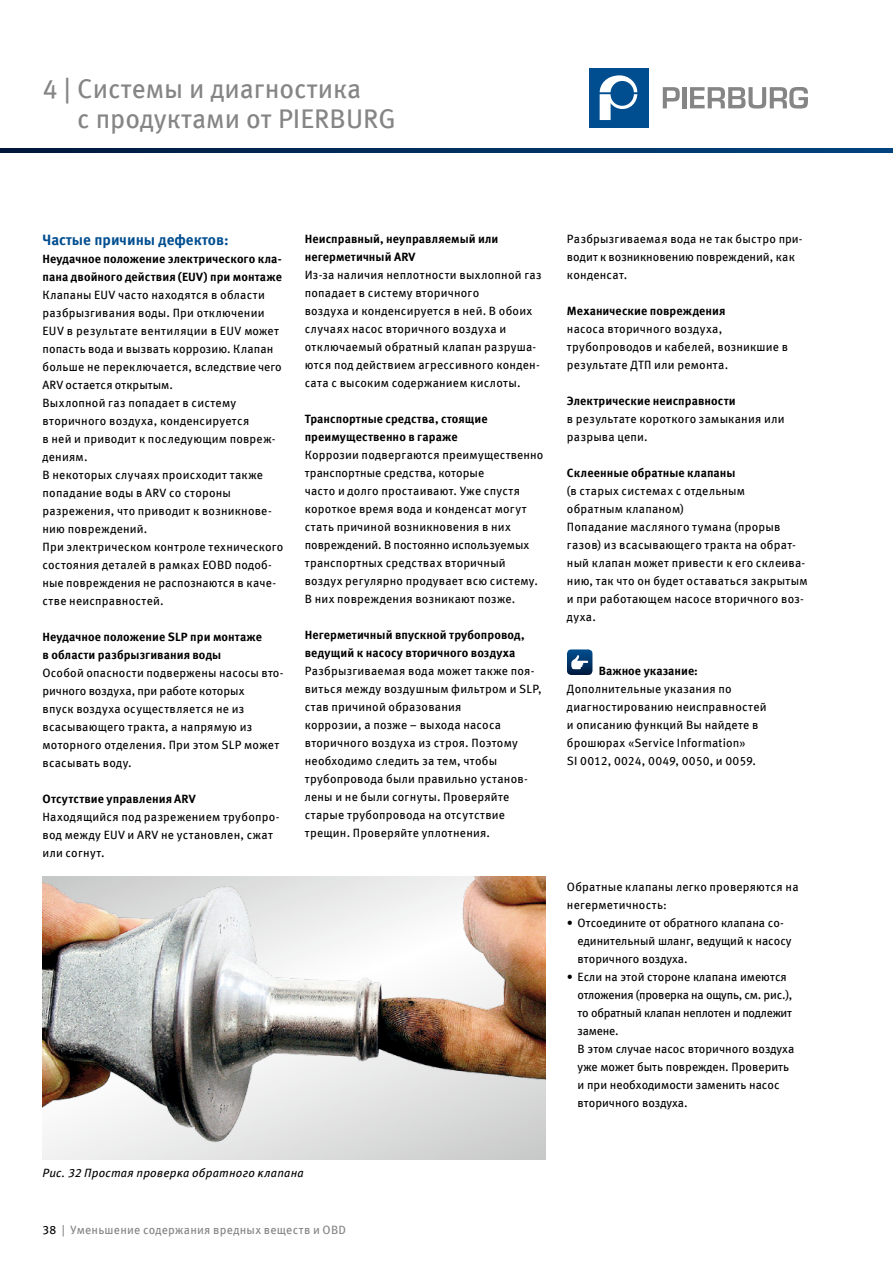
<style>
.page{position:relative;width:893px;height:1263px;background:#fff}
.page>*{position:absolute;margin:0;border:0;box-sizing:border-box;transform-origin:0 0}
.t1{font:27px/30px "Meta OFC";color:#868585}
.t2{font:700 15px "Meta OFC";color:#004e90}
.t3{font:12px/18px "Meta OFC";letter-spacing:.015em;color:#000}
.t4{font:700 12px/18px "Meta OFC";letter-spacing:.005em;color:#000}
.t5{font:12px "Meta OFC";letter-spacing:.02em;color:#868585}
.t6{font:italic 12px "Meta OFC";letter-spacing:.015em;color:#000}
.s1{color:#000}
</style>
<div class="page">
<img style="left:43px;top:876px;width:503px;height:284px">
<div style="left:589px;top:68px;width:59px;height:60px;background:#004e90"></div>
<svg style="left:600px;top:75px;width:37px;height:45px"></svg>
<svg style="left:663px;top:87px;width:17px;height:21px"></svg>
<div style="left:682px;top:87px;width:5px;height:21px;background:#868585"></div>
<svg style="left:690px;top:87px;width:118px;height:22px"></svg>
<svg style="left:0;top:149px;width:893px;height:3px"></svg>
<svg style="left:567px;top:649px;width:25px;height:26px"></svg>
<h1 class="t1" style="left:77px;top:73px;width:320px;text-indent:-35px">4 | Системы и диагностика<br>с продуктами от PIERBURG</h1>
<p class="t2" style="left:43px;top:230px;width:188px">Частые причины дефектов:</p>
<p class="t4" style="left:43px;top:250px;width:241px">Неудачное положение электрического кла&shy;пана двойного действия (EUV) при монтаже</p>
<p class="t3" style="left:43px;top:286px;width:242px">Клапаны EUV часто находятся в области разбрызгивания воды. При отключении EUV в результате вентиляции в EUV может попасть вода и вызвать коррозию. Клапан больше не переключается, вследствие чего ARV остается открытым.<br>Выхлопной газ попадает в систему вторичного воздуха, конденсируется<br>в ней и приводит к последующим повреж&shy;дениям.<br>В некоторых случаях происходит также попадание воды в ARV со стороны разрежения, что приводит к возникнове&shy;нию повреждений.<br>При электрическом контроле технического состояния деталей в рамках EOBD подоб&shy;ные повреждения не распознаются в каче&shy;стве неисправностей.</p>
<p class="t4" style="left:43px;top:628px;width:221px">Неудачное положение SLP при монтаже в области разбрызгивания воды</p>
<p class="t3" style="left:43px;top:664px;width:242px">Особой опасности подвержены насосы вто&shy;ричного воздуха, при работе которых<br>впуск воздуха осуществляется не из всасывающего тракта, а напрямую из моторного отделения. При этом SLP может всасывать воду.</p>
<p class="t4" style="left:43px;top:790px;width:155px">Отсутствие управления ARV</p>
<p class="t3" style="left:43px;top:808px;width:239px">Находящийся под разрежением трубопро&shy;вод между EUV и ARV не установлен, сжат или согнут.</p>
<p class="t4" style="left:305px;top:230px;width:195px">Неисправный, неуправляемый или негерметичный ARV</p>
<p class="t3" style="left:305px;top:266px;width:238px">Из-за наличия неплотности выхлопной газ попадает в систему вторичного<br>воздуха и конденсируется в ней. В обоих случаях насос вторичного воздуха и отключаемый обратный клапан разруша&shy;ются под действием агрессивного конден&shy;сата с высоким содержанием кислоты.</p>
<p class="t4" style="left:305px;top:410px;width:184px">Транспортные средства, стоящие преимущественно в гараже</p>
<p class="t3" style="left:305px;top:446px;width:240px">Коррозии подвергаются преимущественно транспортные средства, которые<br>часто и долго простаивают. Уже спустя короткое время вода и конденсат могут стать причиной возникновения в них повреждений. В постоянно используемых транспортных средствах вторичный воздух регулярно продувает всю систему.<br>В них повреждения возникают позже.</p>
<p class="t4" style="left:305px;top:626px;width:221px">Негерметичный впускной трубопровод, ведущий к насосу вторичного воздуха</p>
<p class="t3" style="left:305px;top:662px;width:238px">Разбрызгиваемая вода может также поя&shy;виться между воздушным фильтром и SLP, став причиной образования<br>коррозии, а позже – выхода насоса вторичного воздуха из строя. Поэтому необходимо следить за тем, чтобы трубопровода были правильно установ&shy;лены и не были согнуты. Проверяйте старые трубопровода на отсутствие трещин. Проверяйте уплотнения.</p>
<p class="t6" style="left:43px;top:1166px;width:263px">Рис. 32 Простая проверка обратного клапана</p>
<p class="t5" style="left:43px;top:1222px;width:305px"><span class="s1">38</span> | Уменьшениe содержания вредных веществ и OBD</p>
<p class="t3" style="left:567px;top:230px;width:237px">Разбрызгиваемая вода не так быстро при&shy;водит к возникновению повреждений, как конденсат.</p>
<p class="t4" style="left:567px;top:302px;width:160px">Механические повреждения</p>
<p class="t3" style="left:567px;top:320px;width:223px">насоса вторичного воздуха, трубопроводов и кабелей, возникшие в результате ДТП или ремонта.</p>
<p class="t4" style="left:567px;top:392px;width:170px">Электрические неисправности</p>
<p class="t3" style="left:567px;top:410px;width:219px">в результате короткого замыкания или разрыва цепи.</p>
<p class="t4" style="left:567px;top:464px;width:170px">Склеенные обратные клапаны</p>
<p class="t3" style="left:567px;top:482px;width:242px">(в старых системах с отдельным<br>обратным клапаном)<br>Попадание масляного тумана (прорыв газов) из всасывающего тракта на обрат&shy;ный клапан может привести к его склеива&shy;нию, так что он будет оставаться закрытым и при работающем насосе вторичного воз&shy;духа.</p>
<p class="t4" style="left:599px;top:662px;width:100px">Важное указание:</p>
<p class="t3" style="left:567px;top:680px;width:201px">Дополнительные указания по диагностированию неисправностей и описанию функций Вы найдете в брошюрах «Service Information»<br>SI 0012, 0024, 0049, 0050, и 0059.</p>
<p class="t3" style="left:567px;top:878px;width:233px">Обратные клапаны легко проверяются на негерметичность:</p>
<p class="t3" style="left:578px;top:914px;width:216px;text-indent:-11px">• Отсоедините от обратного клапана со&shy;единительный шланг, ведущий к насосу вторичного воздуха.</p>
<p class="t3" style="left:578px;top:968px;width:218px;text-indent:-11px">• Если на этой стороне клапана имеются отложения (проверка на ощупь, см. рис.), то обратный клапан неплотен и подлежит замене.<br>В этом случае насос вторичного воздуха уже может быть поврежден. Проверить и при необходимости заменить насос вторичного воздуха.</p>
</div>
